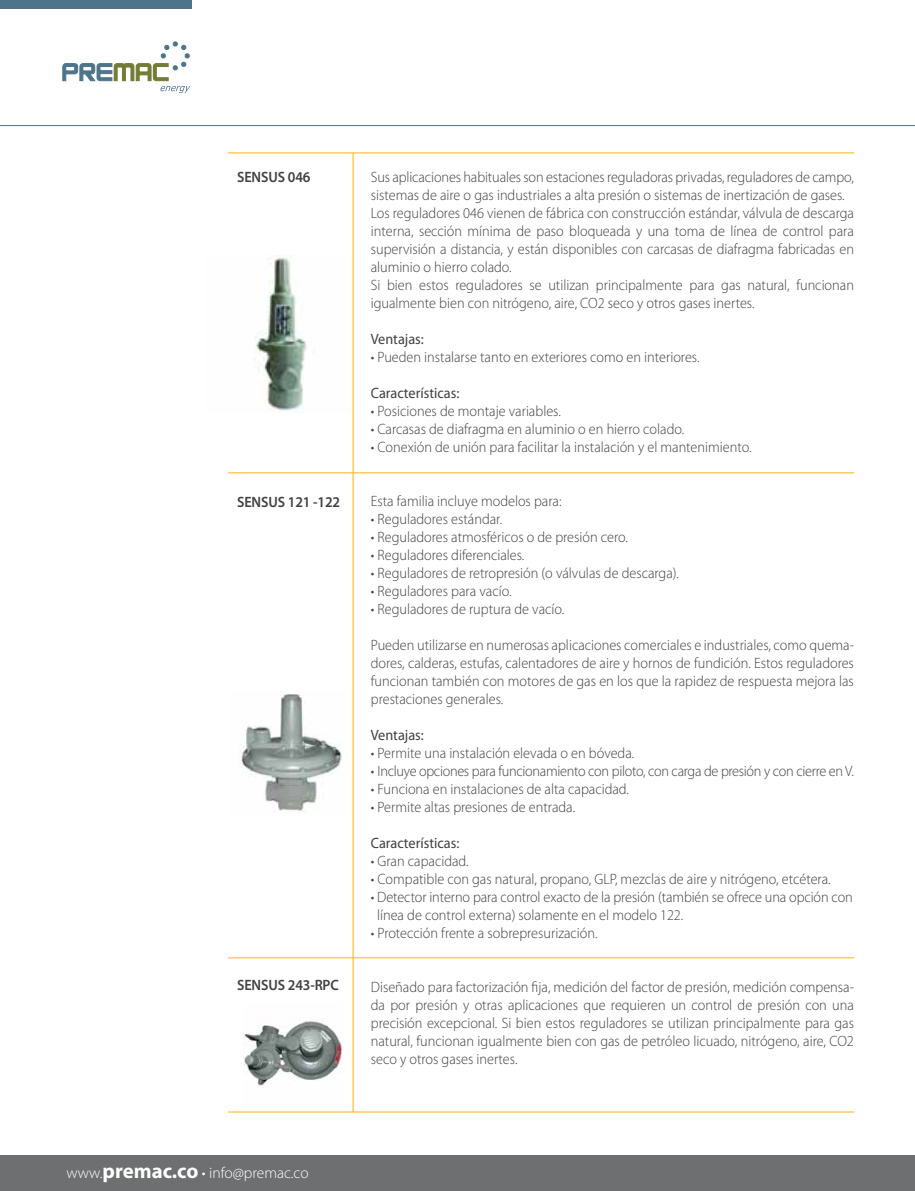
<style>
.page{position:relative;width:915px;height:1191px;background:#fff}
.page>*{position:absolute;margin:0;border:0;box-sizing:border-box;transform-origin:0 0}
.t1{font:300 15.6px "Myriad Pro";color:#fff}
.t2{font:300 15px/18px "Myriad Pro";color:#414042;scale:.95 1}
.t3{font:300 15px "Myriad Pro";letter-spacing:-.02em;color:#414042;scale:.95 1}
.t4{font:15px "Myriad Pro";color:#414042;scale:.95 1}
.t5{font:600 15px "Myriad Pro";letter-spacing:-.01em;color:#414042;scale:.95 1}
.s1{font-weight:700;font-size:21px}
</style>
<div class="page">
<div style="left:0;top:1156px;width:914px;height:35px;background:#6e6f71"></div>
<svg style="left:62px;top:41px;width:128px;height:52px"></svg>
<div style="left:0;top:0;width:191px;height:9px;background:#4e748b"></div>
<img style="left:255px;top:255px;width:99px;height:157px">
<hr style="left:228px;top:472px;width:626px;height:1px;background:#fbaf1c">
<hr style="left:228px;top:152px;width:626px;height:1px;background:#fbaf1c">
<hr style="left:228px;top:957px;width:626px;height:1px;background:#fbaf1c">
<img style="left:240px;top:691px;width:102px;height:121px">
<img style="left:243px;top:1021px;width:99px;height:65px">
<hr style="left:352px;top:153px;width:1px;height:959px;background:#fbaf1c">
<hr style="left:228px;top:1111px;width:626px;height:1px;background:#fbaf1c">
<hr style="left:0;top:125px;width:914px;height:1px;background:#4e748b">
<p class="t5" style="left:237px;top:169px;width:79px">SENSUS 046</p>
<p class="t5" style="left:237px;top:493px;width:110px">SENSUS 121 -122</p>
<p class="t5" style="left:237px;top:976px;width:108px">SENSUS 243-RPC</p>
<p class="t2" style="left:371px;top:168px;width:510px">Sus aplicaciones habituales son estaciones reguladoras privadas, reguladores de campo, sistemas de aire o gas industriales a alta presión o sistemas de inertización de gases.<br>Los reguladores 046 vienen de fábrica con construcción estándar, válvula de descarga interna, sección mínima de paso bloqueada y una toma de línea de control para supervisión a distancia, y están disponibles con carcasas de diafragma fabricadas en aluminio o hierro colado.<br>Si bien estos reguladores se utilizan principalmente para gas natural, funcionan igualmente bien con nitrógeno, aire, CO2 seco y otros gases inertes.</p>
<p class="t4" style="left:371px;top:330px;width:57px">Ventajas:</p>
<p class="t2" style="left:371px;top:348px;width:347px">• Pueden instalarse tanto en exteriores como en interiores.</p>
<p class="t4" style="left:371px;top:384px;width:95px">Características:</p>
<p class="t2" style="left:371px;top:402px;width:201px">• Posiciones de montaje variables.</p>
<p class="t2" style="left:371px;top:420px;width:331px">• Carcasas de diafragma en aluminio o en hierro colado.</p>
<p class="t2" style="left:371px;top:438px;width:402px">• Conexión de unión para facilitar la instalación y el mantenimiento.</p>
<p class="t2" style="left:371px;top:492px;width:202px">Esta familia incluye modelos para:</p>
<p class="t2" style="left:371px;top:510px;width:140px">• Reguladores estándar.</p>
<p class="t2" style="left:371px;top:528px;width:272px">• Reguladores atmosféricos o de presión cero.</p>
<p class="t2" style="left:371px;top:546px;width:163px">• Reguladores diferenciales.</p>
<p class="t2" style="left:371px;top:564px;width:326px">• Reguladores de retropresión (o válvulas de descarga).</p>
<p class="t2" style="left:371px;top:582px;width:149px">• Reguladores para vacío.</p>
<p class="t2" style="left:371px;top:600px;width:205px">• Reguladores de ruptura de vacío.</p>
<p class="t2" style="left:371px;top:636px;width:510px;text-align:justify">Pueden utilizarse en numerosas aplicaciones comerciales e industriales, como quema&shy;dores, calderas, estufas, calentadores de aire y hornos de fundición. Estos reguladores funcionan también con motores de gas en los que la rapidez de respuesta mejora las prestaciones generales.</p>
<p class="t4" style="left:371px;top:726px;width:57px">Ventajas:</p>
<p class="t2" style="left:371px;top:744px;width:279px">• Permite una instalación elevada o en bóveda.</p>
<p class="t3" style="left:371px;top:762px;width:510px">• Incluye opciones para funcionamiento con piloto, con carga de presión y con cierre en V.</p>
<p class="t2" style="left:371px;top:780px;width:273px">• Funciona en instalaciones de alta capacidad.</p>
<p class="t2" style="left:371px;top:798px;width:216px">• Permite altas presiones de entrada.</p>
<p class="t4" style="left:371px;top:834px;width:95px">Características:</p>
<p class="t2" style="left:371px;top:852px;width:104px">• Gran capacidad.</p>
<p class="t2" style="left:371px;top:870px;width:485px">• Compatible con gas natural, propano, GLP, mezclas de aire y nitrógeno, etcétera.</p>
<p class="t2" style="left:377px;top:888px;width:502px;text-indent:-6px">• Detector interno para control exacto de la presión (también se ofrece una opción con línea de control externa) solamente en el modelo 122.</p>
<p class="t2" style="left:371px;top:924px;width:240px">• Protección frente a sobrepresurización.</p>
<p class="t2" style="left:371px;top:978px;width:510px;text-align:justify">Diseñado para factorización fija, medición del factor de presión, medición compensa&shy;da por presión y otras aplicaciones que requieren un control de presión con una precisión excepcional. Si bien estos reguladores se utilizan principalmente para gas natural, funcionan igualmente bien con gas de petróleo licuado, nitrógeno, aire, CO2 seco y otros gases inertes.</p>
<p class="t1" style="left:66px;top:1163px;width:244px">www.<span class="s1">premac.co</span> • info@premac.co</p>
</div>
